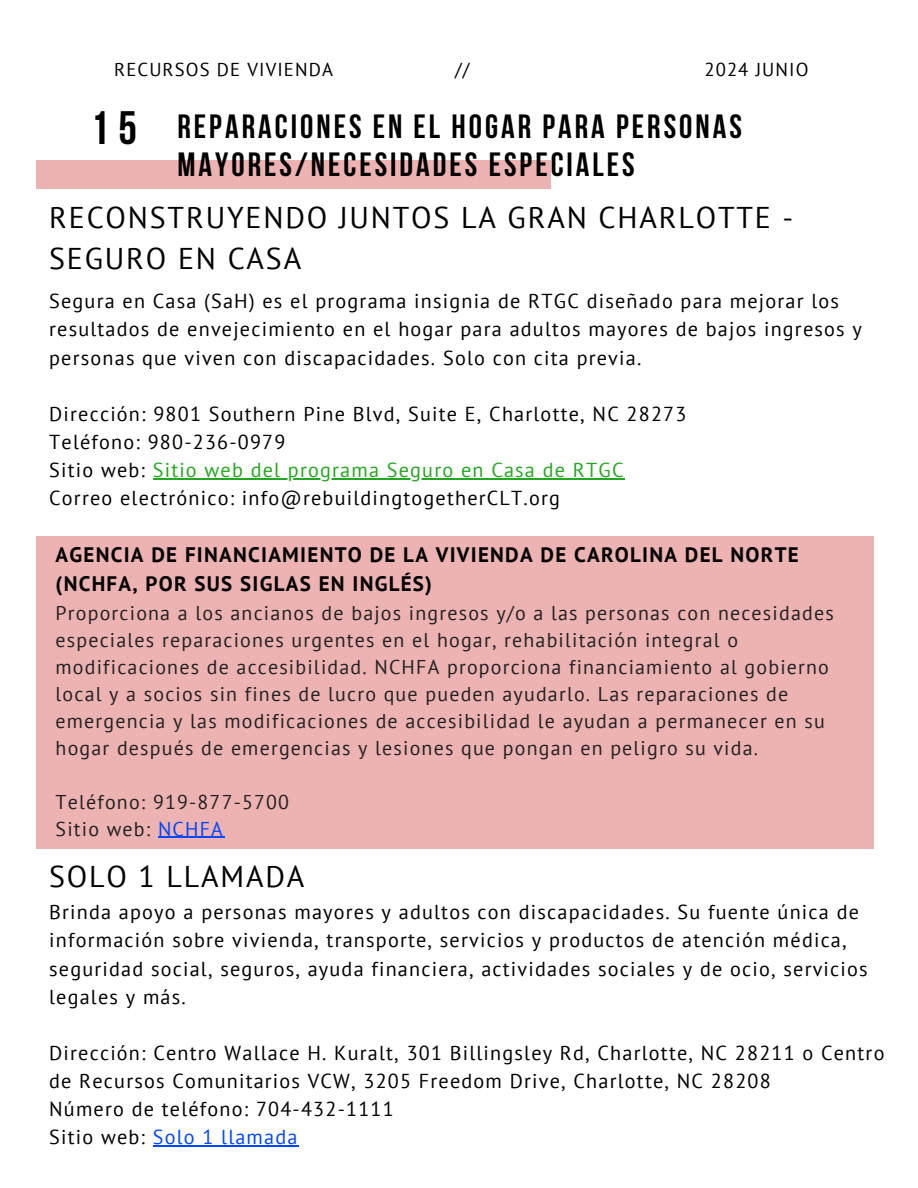
<style>
.page{position:relative;width:918px;height:1188px;background:#fff}
.page>*{position:absolute;margin:0;border:0;box-sizing:border-box;transform-origin:0 0}
.t1{font:700 46.65px "Bebas Neue";color:#000}
.t2{font:700 33.45px/38.2px "Bebas Neue";letter-spacing:.09em;color:#000}
.t3{font:30px/41.7px "PT Sans";letter-spacing:.06em;color:#000}
.t4{font:700 21px/29.2px "PT Sans";letter-spacing:.06em;color:#000}
.t5{font:20.1px/28.2px "PT Sans";letter-spacing:.06em;color:#000}
.t6{font:20.1px "PT Sans";letter-spacing:.06em;color:#24a620}
.t7{font:20.1px "PT Sans";letter-spacing:.06em;color:#0047ff}
.t8{font:19.95px/27px "PT Sans";letter-spacing:.06em;color:#222}
.t9{font:18.6px "PT Sans";letter-spacing:.06em;color:#000}
.s1{color:#000}
.s2{color:#0047ff}
</style>
<div class="page">
<div style="left:36px;top:160px;width:515px;height:28px;background:#edb2b2"></div>
<div style="left:36px;top:536px;width:838px;height:313px;background:#edb2b2"></div>
<hr style="left:158px;top:837px;width:66px;height:1px;background:#0047ff">
<hr style="left:153px;top:478px;width:472px;height:1px;background:#24a620">
<hr style="left:153px;top:1145px;width:146px;height:2px;background:#0047ff">
<h4 class="t9" style="left:114px;top:57px;width:220px">RECURSOS DE VIVIENDA</h4>
<p class="t9" style="left:455px;top:57px;width:16px">//</p>
<p class="t9" style="left:704px;top:57px;width:106px">2024 JUNIO</p>
<h1 class="t2" style="left:177px;top:110px;width:566px">REPARACIONES EN EL HOGAR PARA PERSONAS<br>MAYORES/NECESIDADES ESPECIALES</h1>
<h4 class="t1" style="left:91px;top:109px;width:48px">15</h4>
<h3 class="t3" style="left:49px;top:196px;width:746px">RECONSTRUYENDO JUNTOS LA GRAN CHARLOTTE -<br>SEGURO EN CASA</h3>
<p class="t5" style="left:49px;top:287px;width:814px">Segura en Casa (SaH) es el programa insignia de RTGC diseñado para mejorar los resultados de envejecimiento en el hogar para adultos mayores de bajos ingresos y personas que viven con discapacidades. Solo con cita previa.</p>
<p class="t5" style="left:49px;top:399px;width:639px">Dirección: 9801 Southern Pine Blvd, Suite E, Charlotte, NC 28273</p>
<p class="t5" style="left:49px;top:427px;width:238px">Teléfono: 980-236-0979</p>
<p class="t6" style="left:49px;top:457px;width:576px"><span class="s1">Sitio web:</span> Sitio web del programa Seguro en Casa de RTGC</p>
<p class="t5" style="left:49px;top:484px;width:512px">Correo electrónico: info@rebuildingtogetherCLT.org</p>
<p class="t4" style="left:56px;top:539px;width:745px">AGENCIA DE FINANCIAMIENTO DE LA VIVIENDA DE CAROLINA DEL NORTE (NCHFA, POR SUS SIGLAS EN INGLÉS)</p>
<p class="t8" style="left:56px;top:599px;width:780px">Proporciona a los ancianos de bajos ingresos y/o a las personas con necesidades especiales reparaciones urgentes en el hogar, rehabilitación integral o modificaciones de accesibilidad. NCHFA proporciona financiamiento al gobierno local y a socios sin fines de lucro que pueden ayudarlo. Las reparaciones de emergencia y las modificaciones de accesibilidad le ayudan a permanecer en su hogar después de emergencias y lesiones que pongan en peligro su vida.</p>
<h2 class="t8" style="left:56px;top:788px;width:235px">Teléfono: 919-877-5700</h2>
<p class="t8" style="left:56px;top:815px;width:169px">Sitio web: <span class="s2">NCHFA</span></p>
<p class="t3" style="left:49px;top:855px;width:257px">SOLO 1 LLAMADA</p>
<h2 class="t5" style="left:49px;top:898px;width:820px">Brinda apoyo a personas mayores y adultos con discapacidades. Su fuente única de información sobre vivienda, transporte, servicios y productos de atención médica, seguridad social, seguros, ayuda financiera, actividades sociales y de ocio, servicios legales y más.</h2>
<p class="t5" style="left:49px;top:1038px;width:837px">Dirección: Centro Wallace H. Kuralt, 301 Billingsley Rd, Charlotte, NC 28211 o Centro de Recursos Comunitarios VCW, 3205 Freedom Drive, Charlotte, NC 28208</p>
<p class="t5" style="left:49px;top:1095px;width:346px">Número de teléfono: 704-432-1111</p>
<p class="t7" style="left:49px;top:1124px;width:250px"><span class="s1">Sitio web:</span> Solo 1 llamada</p>
</div>
